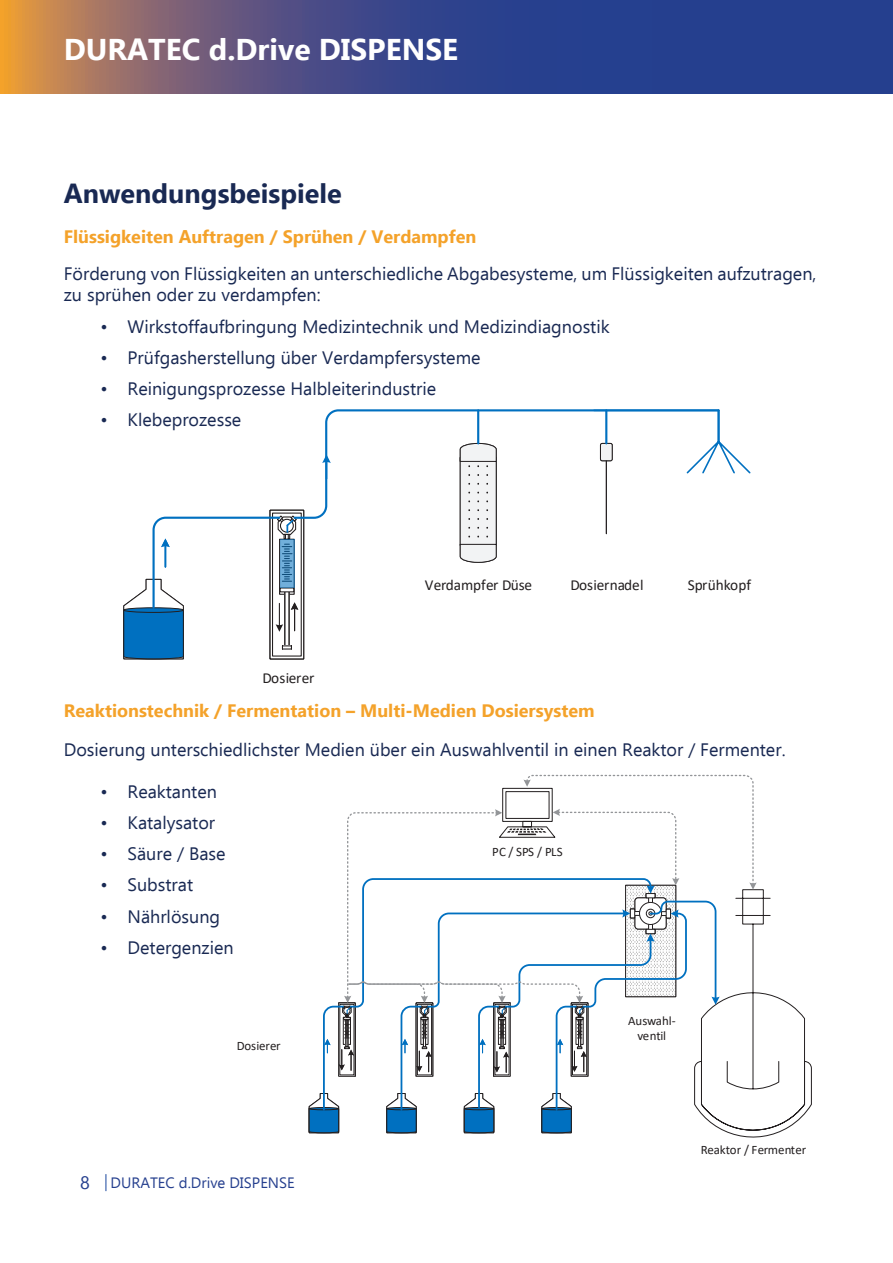
<style>
.page{position:relative;width:893px;height:1263px;background:#fff}
.page>*{position:absolute;margin:0;border:0;box-sizing:border-box;transform-origin:0 0}
.t1{font:700 30px "Ebrima";color:#fff}
.t2{font:700 27px "Ebrima";color:#192953}
.t3{font:18px/21.6px "Ebrima";color:#192953}
.t4{font:700 18px "Ebrima";color:#f4a22a}
.t5{font:18px "Ebrima";color:#253f8e}
.t6{font:15.3px "Calibri";color:#231f20}
.t7{font:15.3px "Calibri";letter-spacing:-.02em;color:#231f20}
.t8{font:15px "Ebrima";color:#253f8e}
.t9{font:12.9px/15.1px "Calibri";letter-spacing:-.01em;color:#231f20;text-align:center}
</style>
<div class="page">
<svg style="left:0;top:0;width:893px;height:94px;background:#4e5081"></svg>
<svg style="left:106px;top:1174px;width:1px;height:17px"></svg>
<div style="left:270px;top:510px;width:34px;height:149px;border:1px solid #231f20"></div>
<div style="left:272px;top:512px;width:30px;height:145px;border:1px solid #231f20"></div>
<svg style="left:123px;top:514px;width:175px;height:146px"></svg>
<svg style="left:459px;top:520px;width:38px;height:43px"></svg>
<hr style="left:606px;top:461px;width:1px;height:73px;background:#231f20">
<svg style="left:292px;top:409px;width:314px;height:111px"></svg>
<svg style="left:592px;top:409px;width:159px;height:66px"></svg>
<svg style="left:308px;top:774px;width:504px;height:364px"></svg>
<h1 class="t1" style="left:64px;top:26px;width:396px">DURATEC d.Drive DISPENSE</h1>
<p class="t2" style="left:64px;top:172px;width:279px">Anwendungsbeispiele</p>
<p class="t4" style="left:64px;top:222px;width:414px">Flüssigkeiten Auftragen / Sprühen / Verdampfen</p>
<p class="t3" style="left:64px;top:262px;width:754px">Förderung von Flüssigkeiten an unterschiedliche Abgabesysteme, um Flüssigkeiten aufzutragen, zu sprühen oder zu verdampfen:</p>
<p class="t3" style="left:101px;top:315px;width:511px">• Wirkstoffaufbringung Medizintechnik und Medizindiagnostik</p>
<p class="t3" style="left:101px;top:346px;width:381px">• Prüfgasherstellung über Verdampfersysteme</p>
<p class="t3" style="left:101px;top:377px;width:337px">• Reinigungsprozesse Halbleiterindustrie</p>
<p class="t3" style="left:101px;top:408px;width:142px">• Klebeprozesse</p>
<p class="t7" style="left:262px;top:667px;width:53px">Dosierer</p>
<p class="t6" style="left:425px;top:574px;width:109px">Verdampfer Düse</p>
<p class="t6" style="left:570px;top:574px;width:75px">Dosiernadel</p>
<p class="t6" style="left:688px;top:574px;width:65px">Sprühkopf</p>
<p class="t4" style="left:64px;top:696px;width:532px">Reaktionstechnik / Fermentation – Multi-Medien Dosiersystem</p>
<p class="t3" style="left:64px;top:738px;width:723px">Dosierung unterschiedlichster Medien über ein Auswahlventil in einen Reaktor / Fermenter.</p>
<p class="t3" style="left:101px;top:780px;width:118px">• Reaktanten</p>
<p class="t3" style="left:101px;top:811px;width:116px">• Katalysator</p>
<p class="t3" style="left:101px;top:842px;width:126px">• Säure / Base</p>
<p class="t3" style="left:101px;top:874px;width:94px">• Substrat</p>
<p class="t3" style="left:101px;top:905px;width:121px">• Nährlösung</p>
<p class="t3" style="left:101px;top:936px;width:135px">• Detergenzien</p>
<p class="t9" style="left:237px;top:1038px;width:45px">Dosierer</p>
<p class="t5" style="left:80px;top:1169px;width:11px">8</p>
<p class="t8" style="left:111px;top:1172px;width:186px">DURATEC d.Drive DISPENSE</p>
<p class="t9" style="left:492px;top:843px;width:72px">PC / SPS / PLS</p>
<p class="t9" style="left:628px;top:1013px;width:49px">Auswahl&shy;ventil</p>
<p class="t9" style="left:701px;top:1142px;width:107px">Reaktor / Fermenter</p>
</div>
